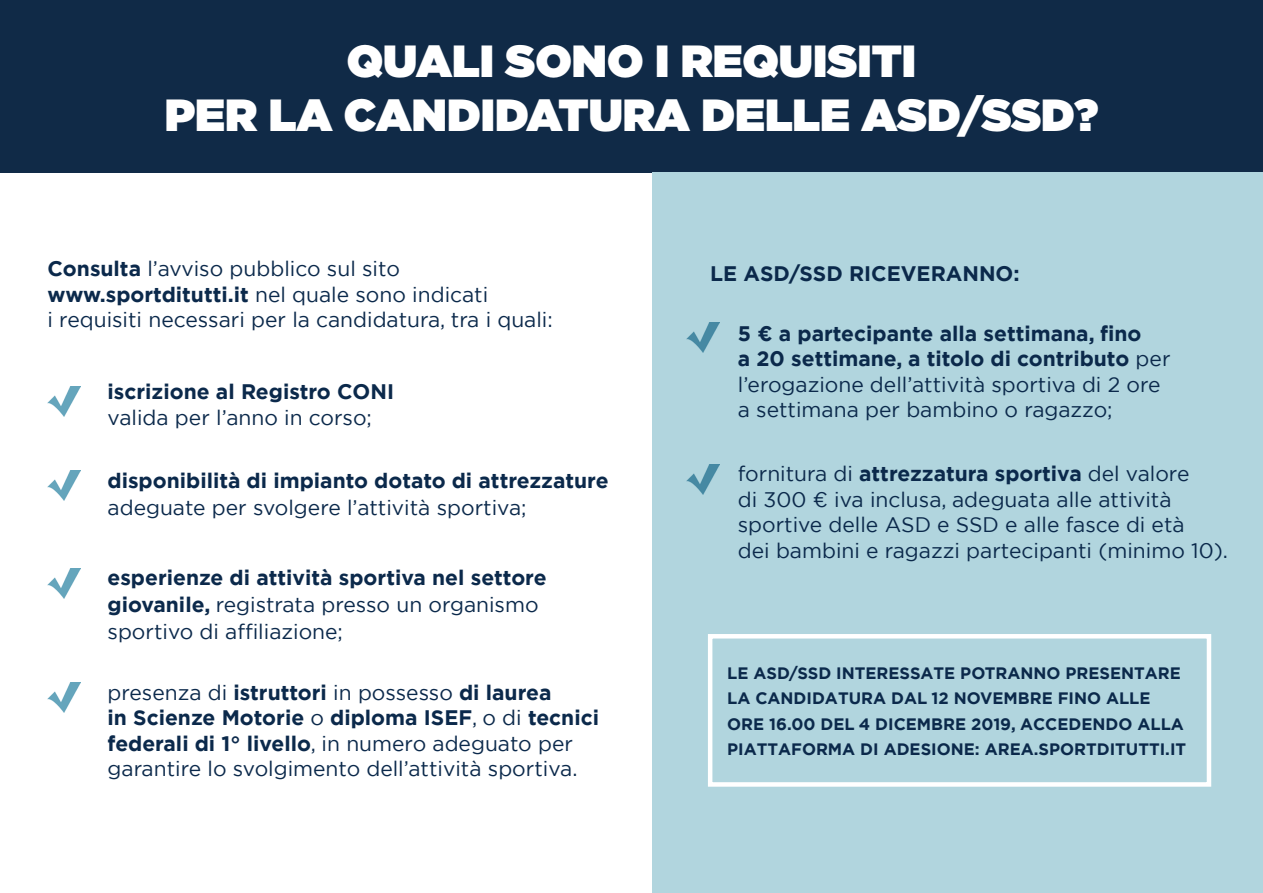
<style>
.page{position:relative;width:1263px;height:893px;background:#fff}
.page>*{position:absolute;margin:0;border:0;box-sizing:border-box;transform-origin:0 0}
.t1{font:900 45px "Gotham";color:#fff}
.t2{font:21px/25.5px "Gotham";color:#0b294b}
.t3{font:700 21px/25.5px "Gotham";color:#0b294b}
.t4{font:700 16.5px/25.5px "Gotham";color:#0b294b}
.s1{font-weight:700}
.s2{font-weight:400}
</style>
<div class="page">
<div style="left:0;top:0;width:1263px;height:172px;background:#102a47"></div>
<div style="left:652px;top:172px;width:611px;height:721px;background:#b1d5de"></div>
<img style="left:47px;top:387px;width:33px;height:30px">
<img style="left:686px;top:322px;width:33px;height:30px">
<img style="left:686px;top:464px;width:33px;height:30px">
<img style="left:47px;top:471px;width:33px;height:30px">
<img style="left:47px;top:568px;width:33px;height:30px">
<img style="left:47px;top:683px;width:33px;height:30px">
<div style="left:708px;top:634px;width:503px;height:153px;border:4px solid #fff"></div>
<p class="t1" style="left:347px;top:29px;width:571px">QUALI SONO I REQUISITI</p>
<p class="t1" style="left:165px;top:83px;width:935px">PER LA CANDIDATURA DELLE ASD/SSD?</p>
<p class="t2" style="left:47px;top:256px;width:507px"><span class="s1">Consulta</span> l’avviso pubblico sul sito <span class="s1">www.sportditutti.it</span> nel quale sono indicati<br>i requisiti necessari per la candidatura, tra i quali:</p>
<p class="t3" style="left:710px;top:260px;width:311px">LE ASD/SSD RICEVERANNO:</p>
<p class="t2" style="left:738px;top:320px;width:434px"><span class="s1">5 € a partecipante alla settimana, fino<br>a 20 settimane, a titolo di contributo</span> per l’erogazione dell’attività sportiva di 2 ore a settimana per bambino o ragazzo;</p>
<p class="t3" style="left:108px;top:379px;width:288px">iscrizione al Registro CONI <span class="s2">valida per l’anno in corso;</span></p>
<p class="t3" style="left:108px;top:467px;width:502px;line-height:27px">disponibilità di impianto dotato di attrezzature <span class="s2">adeguate per svolgere l’attività sportiva;</span></p>
<p class="t2" style="left:108px;top:564px;width:441px;line-height:27px"><span class="s1">esperienze di attività sportiva nel settore giovanile,</span> registrata presso un organismo sportivo di affiliazione;</p>
<p class="t2" style="left:108px;top:679px;width:493px">presenza di <span class="s1">istruttori</span> in possesso <span class="s1">di laurea<br>in Scienze Motorie</span> o <span class="s1">diploma ISEF</span>, o di <span class="s1">tecnici federali di 1° livello</span>, in numero adeguato per garantire lo svolgimento dell’attività sportiva.</p>
<p class="t2" style="left:738px;top:460px;width:492px">fornitura di <span class="s1">attrezzatura sportiva</span> del valore<br>di 300 € iva inclusa, adeguata alle attività sportive delle ASD e SSD e alle fasce di età<br>dei bambini e ragazzi partecipanti (minimo 10).</p>
<p class="t4" style="left:727px;top:660px;width:461px">LE ASD/SSD INTERESSATE POTRANNO PRESENTARE LA CANDIDATURA DAL 12 NOVEMBRE FINO ALLE ORE 16.00 DEL 4 DICEMBRE 2019, ACCEDENDO ALLA PIATTAFORMA DI ADESIONE: AREA.SPORTDITUTTI.IT</p>
</div>
